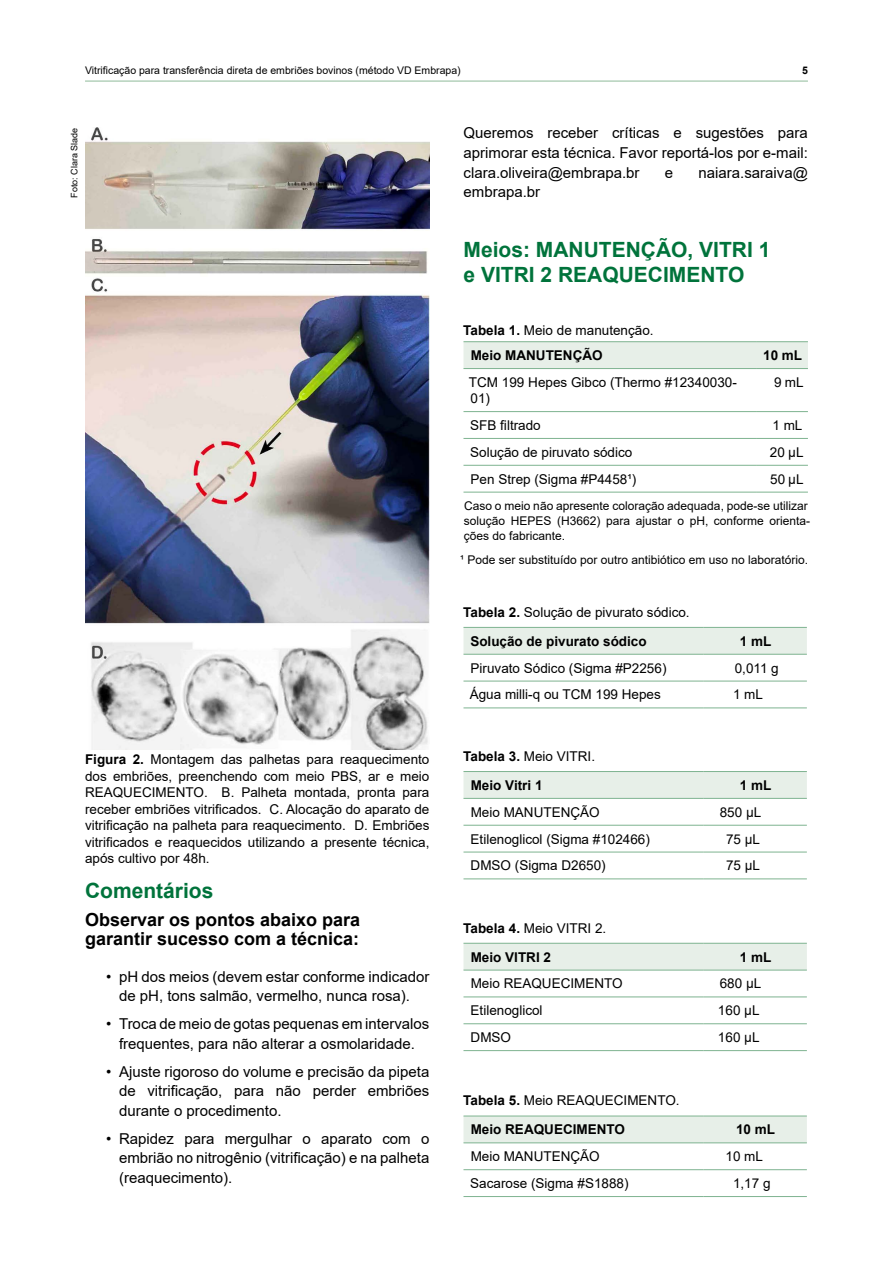
<style>
.page{position:relative;width:893px;height:1263px;background:#fff}
.page>*{position:absolute;margin:0;border:0;box-sizing:border-box;transform-origin:0 0}
.t1{font:700 21px/25.5px "Arial";color:#00733b}
.t2{font:700 18px/19.5px "Arial";color:#000}
.t3{font:15px/19.5px "Arial";color:#000;text-align:justify}
.t4{font:13.5px/16.5px "Arial";color:#000;text-align:justify}
.t5{font:700 13.5px/29px "Arial";color:#000}
.t6{font:12px/15px "Arial";color:#000}
.t7{font:10.5px "Arial";color:#000}
.t8{font:700 10.5px "Arial";color:#000}
.t9{font:9px "Arial";color:#000}
.s1{font-weight:700}
.s2{font-weight:400}
</style>
<div class="page">
<hr style="left:85px;top:80px;width:723px;height:2px;background:#b4d1bb">
<img style="left:85px;top:128px;width:344px;height:621px">
<div style="left:463px;top:342px;width:345px;height:26px;background:#e7efe8"></div>
<hr style="left:463px;top:368px;width:294px;height:1px;background:#7eb390">
<hr style="left:757px;top:368px;width:51px;height:1px;background:#7eb390">
<hr style="left:463px;top:411px;width:294px;height:1px;background:#7eb390">
<hr style="left:757px;top:411px;width:51px;height:1px;background:#7eb390">
<hr style="left:463px;top:438px;width:294px;height:1px;background:#7eb390">
<hr style="left:757px;top:438px;width:51px;height:1px;background:#7eb390">
<hr style="left:463px;top:465px;width:294px;height:1px;background:#7eb390">
<hr style="left:757px;top:465px;width:51px;height:1px;background:#7eb390">
<hr style="left:463px;top:492px;width:294px;height:1px;background:#7eb390">
<hr style="left:757px;top:492px;width:51px;height:1px;background:#7eb390">
<hr style="left:463px;top:341px;width:294px;height:1px;background:#7eb390">
<hr style="left:757px;top:341px;width:51px;height:1px;background:#7eb390">
<div style="left:463px;top:628px;width:344px;height:26px;background:#e7efe8"></div>
<hr style="left:463px;top:654px;width:241px;height:1px;background:#7eb390">
<hr style="left:704px;top:654px;width:103px;height:1px;background:#7eb390">
<hr style="left:463px;top:681px;width:241px;height:1px;background:#7eb390">
<hr style="left:704px;top:681px;width:103px;height:1px;background:#7eb390">
<hr style="left:463px;top:707px;width:241px;height:1px;background:#7eb390">
<hr style="left:704px;top:707px;width:103px;height:1px;background:#7eb390">
<hr style="left:463px;top:627px;width:241px;height:1px;background:#7eb390">
<hr style="left:704px;top:627px;width:103px;height:1px;background:#7eb390">
<div style="left:463px;top:772px;width:344px;height:26px;background:#e7efe8"></div>
<hr style="left:463px;top:798px;width:241px;height:1px;background:#7eb390">
<hr style="left:704px;top:798px;width:103px;height:1px;background:#7eb390">
<hr style="left:463px;top:825px;width:241px;height:1px;background:#7eb390">
<hr style="left:704px;top:825px;width:103px;height:1px;background:#7eb390">
<hr style="left:463px;top:852px;width:241px;height:1px;background:#7eb390">
<hr style="left:704px;top:852px;width:103px;height:1px;background:#7eb390">
<hr style="left:463px;top:878px;width:241px;height:1px;background:#7eb390">
<hr style="left:704px;top:878px;width:103px;height:1px;background:#7eb390">
<hr style="left:463px;top:771px;width:241px;height:1px;background:#7eb390">
<hr style="left:704px;top:771px;width:103px;height:1px;background:#7eb390">
<div style="left:463px;top:944px;width:344px;height:26px;background:#e7efe8"></div>
<hr style="left:463px;top:970px;width:241px;height:1px;background:#7eb390">
<hr style="left:704px;top:970px;width:103px;height:1px;background:#7eb390">
<hr style="left:463px;top:996px;width:241px;height:1px;background:#7eb390">
<hr style="left:704px;top:996px;width:103px;height:1px;background:#7eb390">
<hr style="left:463px;top:1023px;width:241px;height:1px;background:#7eb390">
<hr style="left:704px;top:1023px;width:103px;height:1px;background:#7eb390">
<hr style="left:463px;top:1050px;width:241px;height:1px;background:#7eb390">
<hr style="left:704px;top:1050px;width:103px;height:1px;background:#7eb390">
<hr style="left:463px;top:943px;width:241px;height:1px;background:#7eb390">
<hr style="left:704px;top:943px;width:103px;height:1px;background:#7eb390">
<div style="left:463px;top:1117px;width:344px;height:25px;background:#e7efe8"></div>
<hr style="left:463px;top:1142px;width:241px;height:1px;background:#7eb390">
<hr style="left:704px;top:1142px;width:103px;height:1px;background:#7eb390">
<hr style="left:463px;top:1169px;width:241px;height:1px;background:#7eb390">
<hr style="left:704px;top:1169px;width:103px;height:1px;background:#7eb390">
<hr style="left:463px;top:1196px;width:241px;height:1px;background:#7eb390">
<hr style="left:704px;top:1196px;width:103px;height:1px;background:#7eb390">
<hr style="left:463px;top:1116px;width:241px;height:1px;background:#7eb390">
<hr style="left:704px;top:1116px;width:103px;height:1px;background:#7eb390">
<p class="t7" style="left:85px;top:63px;width:377px">Vitrificação para transferência direta de embriões bovinos (método VD Embrapa)</p>
<p class="t8" style="left:802px;top:62px;width:7px">5</p>
<p class="t9" style="left:68px;top:198px;width:72px;rotate:-90deg">Foto: Clara Slade</p>
<p class="t4" style="left:85px;top:751px;width:346px"><span class="s1">Figura 2.</span> Montagem das palhetas para reaquecimento dos embriões, preenchendo com meio PBS, ar e meio REAQUECIMENTO. B. Palheta montada, pronta para receber embriões vitrificados. C. Alocação do aparato de vitrificação na palheta para reaquecimento. D. Embriões vitrificados e reaquecidos utilizando a presente técnica, após cultivo por 48h.</p>
<h1 class="t1" style="left:85px;top:878px;width:130px">Comentários</h1>
<h2 class="t2" style="left:85px;top:910px;width:277px">Observar os pontos abaixo para garantir sucesso com a técnica:</h2>
<p class="t3" style="left:106px;top:966px;width:325px;text-align:center">• pH dos meios (devem estar conforme indicador de pH, tons salmão, vermelho, nunca rosa).</p>
<p class="t3" style="left:106px;top:1014px;width:325px;text-align:center">• Troca de meio de gotas pequenas em intervalos frequentes, para não alterar a osmolaridade.</p>
<p class="t3" style="left:119px;top:1061px;width:312px;text-indent:-13px">• Ajuste rigoroso do volume e precisão da pipeta de vitrificação, para não perder embriões durante o procedimento.</p>
<p class="t3" style="left:119px;top:1128px;width:312px;text-indent:-13px">• Rapidez para mergulhar o aparato com o embrião no nitrogênio (vitrificação) e na palheta (reaquecimento).</p>
<p class="t3" style="left:463px;top:123px;width:346px">Queremos receber críticas e sugestões para aprimorar esta técnica. Favor reportá-los por e-mail: clara.oliveira@embrapa.br</p>
<p class="t3" style="left:665px;top:162px;width:10px">e</p>
<p class="t3" style="left:698px;top:162px;width:111px">naiara.saraiva@</p>
<p class="t3" style="left:463px;top:182px;width:78px">embrapa.br</p>
<h1 class="t1" style="left:463px;top:237px;width:308px">Meios: MANUTENÇÃO, VITRI 1 e VITRI 2 REAQUECIMENTO</h1>
<p class="t5" style="left:471px;top:318px;width:184px;line-height:24.8px;text-indent:-7px">Tabela 1. <span class="s2">Meio de manutenção.<br></span>Meio MANUTENÇÃO</p>
<p class="t5" style="left:763px;top:341px;width:41px">10 mL</p>
<p class="t4" style="left:469px;top:374px;width:269px">TCM 199 Hepes Gibco (Thermo #12340030-<br>01)</p>
<p class="t4" style="left:774px;top:374px;width:31px">9 mL</p>
<p class="t4" style="left:470px;top:417px;width:72px">SFB filtrado</p>
<p class="t4" style="left:772px;top:417px;width:32px">1 mL</p>
<p class="t4" style="left:470px;top:444px;width:164px">Solução de piruvato sódico</p>
<p class="t4" style="left:770px;top:444px;width:35px">20 µL</p>
<p class="t4" style="left:471px;top:470px;width:167px">Pen Strep (Sigma #P4458¹)</p>
<p class="t4" style="left:770px;top:470px;width:35px">50 µL</p>
<p class="t6" style="left:464px;top:498px;width:348px">Caso o meio não apresente coloração adequada, pode-se utilizar solução HEPES (H3662) para ajustar o pH, conforme orienta&shy;ções do fabricante.</p>
<p class="t6" style="left:460px;top:552px;width:350px">¹ Pode ser substituído por outro antibiótico em uso no laboratório.</p>
<p class="t5" style="left:470px;top:598px;width:221px;text-indent:-7px">Tabela 2. <span class="s2">Solução de pivurato sódico.<br></span>Solução de pivurato sódico</p>
<p class="t5" style="left:740px;top:627px;width:33px">1 mL</p>
<p class="t4" style="left:471px;top:659px;width:197px">Piruvato Sódico (Sigma #P2256)</p>
<p class="t4" style="left:735px;top:659px;width:46px">0,011 g</p>
<p class="t4" style="left:470px;top:686px;width:193px">Água milli-q ou TCM 199 Hepes</p>
<p class="t4" style="left:733px;top:686px;width:32px">1 mL</p>
<p class="t5" style="left:471px;top:742px;width:126px;text-indent:-7px">Tabela 3. <span class="s2">Meio VITRI.<br></span>Meio Vitri 1</p>
<p class="t5" style="left:740px;top:771px;width:33px">1 mL</p>
<p class="t4" style="left:471px;top:804px;width:131px">Meio MANUTENÇÃO</p>
<p class="t4" style="left:720px;top:804px;width:43px">850 µL</p>
<p class="t4" style="left:471px;top:830px;width:181px">Etilenoglicol (Sigma #102466)</p>
<p class="t4" style="left:726px;top:830px;width:36px">75 µL</p>
<p class="t4" style="left:471px;top:857px;width:137px">DMSO (Sigma D2650)</p>
<p class="t4" style="left:726px;top:857px;width:36px">75 µL</p>
<p class="t5" style="left:471px;top:913px;width:137px;text-indent:-7px">Tabela 4. <span class="s2">Meio VITRI 2.<br></span>Meio VITRI 2</p>
<p class="t5" style="left:740px;top:942px;width:33px">1 mL</p>
<p class="t4" style="left:471px;top:975px;width:154px">Meio REAQUECIMENTO</p>
<p class="t4" style="left:720px;top:975px;width:43px">680 µL</p>
<p class="t4" style="left:471px;top:1002px;width:74px">Etilenoglicol</p>
<p class="t4" style="left:718px;top:1002px;width:43px">160 µL</p>
<p class="t4" style="left:471px;top:1029px;width:42px">DMSO</p>
<p class="t4" style="left:718px;top:1029px;width:43px">160 µL</p>
<p class="t5" style="left:471px;top:1086px;width:210px;text-indent:-7px">Tabela 5. <span class="s2">Meio REAQUECIMENTO.<br></span>Meio REAQUECIMENTO</p>
<p class="t5" style="left:736px;top:1115px;width:41px">10 mL</p>
<p class="t4" style="left:471px;top:1148px;width:131px">Meio MANUTENÇÃO</p>
<p class="t4" style="left:725px;top:1148px;width:39px">10 mL</p>
<p class="t4" style="left:470px;top:1175px;width:160px">Sacarose (Sigma #S1888)</p>
<p class="t4" style="left:733px;top:1175px;width:39px">1,17 g</p>
</div>
